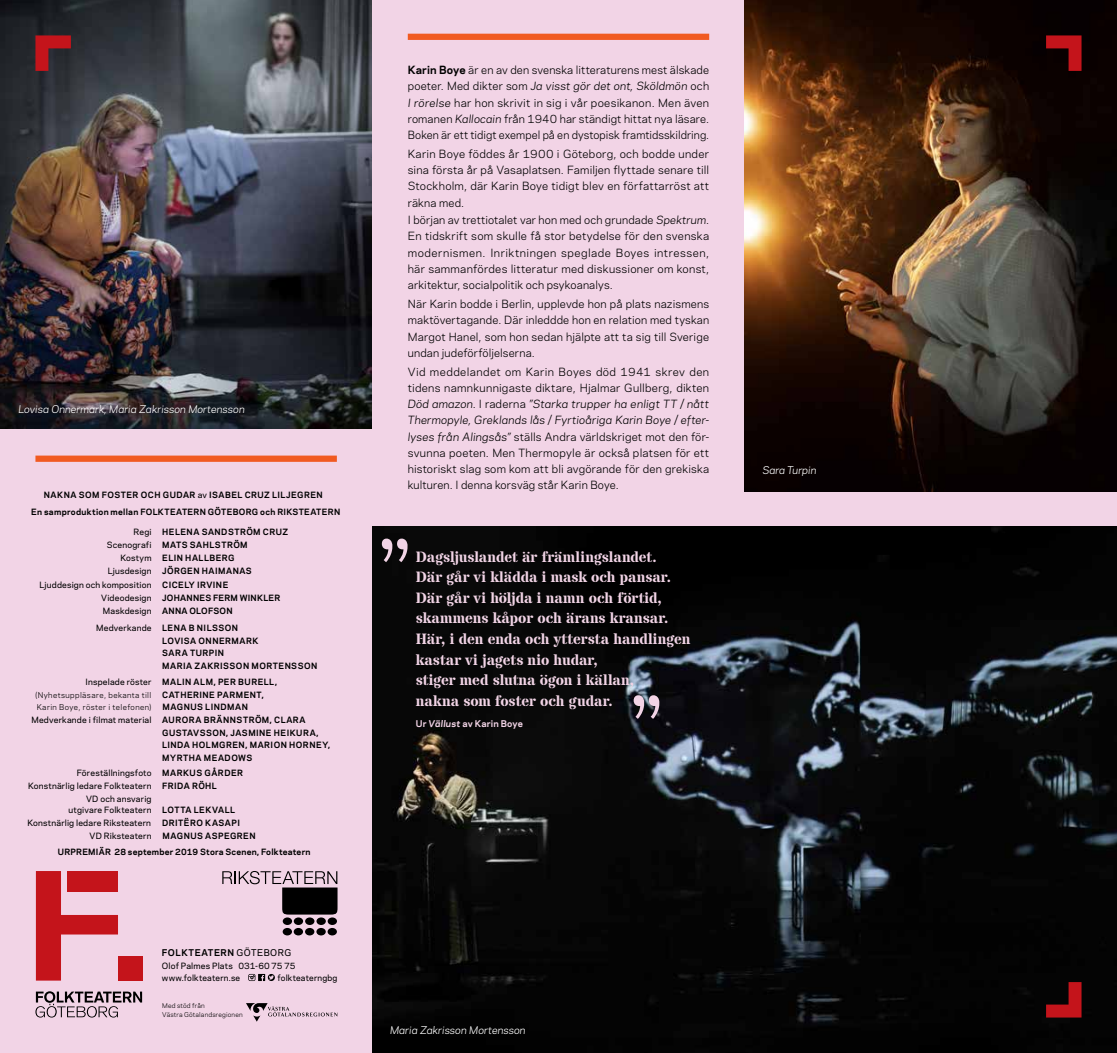
<style>
.page{position:relative;width:1117px;height:1053px;background:#fff}
.page>*{position:absolute;margin:0;border:0;box-sizing:border-box;transform-origin:0 0}
.t1{font:82.5px "Stardos Stencil";color:#f2d4e6;scale:.9 1}
.t2{font:700 15px/20.6px "Stardos Stencil";color:#f2d4e6}
.t3{font:10.62px/16.2px "Galaxie Polaris";letter-spacing:.01em;color:#000;text-align:justify}
.t4{font:italic 10px "Galaxie Polaris";color:#fff}
.t5{font:700 8.75px "Galaxie Polaris";letter-spacing:.02em;color:#f2d4e6}
.t6{font:700 8.75px "Galaxie Polaris";letter-spacing:.06em;color:#000}
.t7{font:700 8.12px/17.5px "Galaxie Polaris";letter-spacing:.055em;color:#000}
.t8{font:500 8.12px/11.2px "Galaxie Polaris";letter-spacing:.025em;color:#000;text-align:right}
.t9{font:700 8.12px/16.2px "Galaxie Polaris";letter-spacing:.035em;color:#000}
.t10{font:700 8.12px "Galaxie Polaris";letter-spacing:.03em;color:#000}
.t11{font:7.5px/12.5px "Galaxie Polaris";letter-spacing:.055em;color:#000}
.t12{font:6.25px/8.8px "Galaxie Polaris";letter-spacing:.025em;color:#000}
.s1{font-weight:500}
.s2{font-weight:700;font-size:8.12px}
.s3{font-weight:700}
.s4{font-style:italic}
</style>
<div class="page">
<div style="left:0;top:0;width:1116px;height:1052px;background:#f2d4e6"></div>
<img style="left:744px;top:0;width:372px;height:491px">
<img style="left:0;top:0;width:372px;height:429px">
<img style="left:372px;top:526px;width:744px;height:526px">
<svg style="left:1045px;top:981px;width:36px;height:36px"></svg>
<svg style="left:248px;top:973px;width:27px;height:7px"></svg>
<svg style="left:246px;top:1003px;width:91px;height:18px"></svg>
<div style="left:118px;top:956px;width:24px;height:24px;background:#c4141b"></div>
<svg style="left:36px;top:871px;width:82px;height:109px"></svg>
<svg style="left:35px;top:991px;width:107px;height:26px"></svg>
<svg style="left:1045px;top:35px;width:36px;height:36px"></svg>
<svg style="left:222px;top:871px;width:115px;height:43px"></svg>
<div style="left:283px;top:917px;width:9px;height:7px;background:#000;border-radius:50%"></div>
<div style="left:294px;top:917px;width:9px;height:7px;background:#000;border-radius:50%"></div>
<div style="left:305px;top:917px;width:9px;height:7px;background:#000;border-radius:50%"></div>
<div style="left:316px;top:917px;width:10px;height:7px;background:#000;border-radius:50%"></div>
<svg style="left:282px;top:927px;width:10px;height:8px"></svg>
<svg style="left:293px;top:927px;width:10px;height:8px"></svg>
<div style="left:305px;top:927px;width:9px;height:8px;background:#000;border-radius:50%"></div>
<svg style="left:316px;top:927px;width:10px;height:8px"></svg>
<div style="left:327px;top:917px;width:10px;height:7px;background:#000;border-radius:50%"></div>
<svg style="left:327px;top:927px;width:10px;height:8px"></svg>
<div style="left:407px;top:34px;width:302px;height:6px;background:#f15a21"></div>
<div style="left:35px;top:455px;width:302px;height:7px;background:#f15a21"></div>
<svg style="left:35px;top:35px;width:36px;height:36px"></svg>
<p class="t4" style="left:19px;top:401px;width:227px">Lovisa Onnermark, Maria Zakrisson Mortensson</p>
<p class="t7" style="left:31px;top:485px;width:293px;text-indent:12px">NAKNA SOM FOSTER OCH GU DAR <span class="s1">av</span> ISABEL CRUZ LI LJEGREN<br>EN SAMPRODUKTION MELLAN FOLKTEATERN GÖTEBORG OCH RIK</p>
<p class="t7" style="left:292px;top:502px;width:49px">STEATERN</p>
<p class="t8" style="left:133px;top:526px;width:19px">Regi</p>
<p class="t7" style="left:162px;top:522px;width:127px">HELENA SANDSTRÖM CRUZ</p>
<p class="t8" style="left:107px;top:539px;width:46px">Scenografi</p>
<p class="t7" style="left:162px;top:535px;width:87px">MATS SAHLSTRÖM</p>
<p class="t8" style="left:120px;top:552px;width:33px">Kostym</p>
<p class="t7" style="left:162px;top:549px;width:74px">ELI N HALLBERG</p>
<p class="t8" style="left:108px;top:565px;width:45px">Ljusdesign</p>
<p class="t7" style="left:162px;top:562px;width:91px">JÖRGEN HAI MANAS</p>
<p class="t8" style="left:40px;top:578px;width:113px">Ljuddesign och komposition</p>
<p class="t7" style="left:162px;top:575px;width:68px">CICELY IRVINE</p>
<p class="t8" style="left:101px;top:591px;width:52px">Videodesign</p>
<p class="t10" style="left:162px;top:591px;width:120px">JOHANNES FERM WI NKLER</p>
<p class="t8" style="left:103px;top:605px;width:50px">Maskdesign</p>
<p class="t7" style="left:96px;top:602px;width:143px;line-height:16.9px;text-indent:66px">ANNA OLOFSON<br><span class="s1">Medverkande</span> LENA B NI LSSON</p>
<p class="t7" style="left:151px;top:631px;width:7px">L</p>
<p class="t7" style="left:167px;top:631px;width:91px">OVISA ONNERMARK</p>
<p class="t7" style="left:151px;top:644px;width:7px">S</p>
<p class="t7" style="left:168px;top:644px;width:57px">ARA TU RPIN</p>
<p class="t7" style="left:151px;top:657px;width:7px">M</p>
<p class="t7" style="left:170px;top:657px;width:149px">ARIA ZAKRISSON MORTENSSON</p>
<p class="t8" style="left:85px;top:676px;width:68px">Inspelade röster</p>
<p class="t7" style="left:162px;top:672px;width:116px">MALI N ALM, PER BURELL,</p>
<p class="t11" style="left:35px;top:688px;width:230px">(Nyhetsuppläsare, bekanta till <span class="s2">CATHERI NE PARMENT,<br></span>Karin Boye, röster i telefonen)</p>
<p class="t7" style="left:162px;top:697px;width:87px">MAGNUS LI NDMAN</p>
<p class="t8" style="left:31px;top:714px;width:122px">Medverkande i filmat material</p>
<p class="t7" style="left:162px;top:710px;width:145px">AU RORA BRÄNNSTRÖM, CLARA</p>
<p class="t7" style="left:151px;top:723px;width:7px">GU</p>
<p class="t7" style="left:176px;top:723px;width:117px">STAVSSON, JASMI NE HEIKU</p>
<p class="t7" style="left:303px;top:723px;width:17px">RA,</p>
<p class="t7" style="left:151px;top:735px;width:6px">LI</p>
<p class="t7" style="left:170px;top:735px;width:161px">NDA HOLMGREN, MARION HORNEY,</p>
<p class="t7" style="left:151px;top:748px;width:7px">M</p>
<p class="t7" style="left:170px;top:748px;width:84px">YRTHA MEADOWS</p>
<p class="t8" style="left:77px;top:767px;width:76px">Föreställningsfoto</p>
<p class="t7" style="left:162px;top:764px;width:82px">MARKUS GÅRDER</p>
<p class="t8" style="left:28px;top:779px;width:125px">Konstnärlig ledare Folkteatern</p>
<p class="t7" style="left:162px;top:776px;width:56px">FRIDA RÖHL</p>
<p class="t8" style="left:69px;top:792px;width:84px">VD och ansvarig utgivare Folkteatern</p>
<p class="t7" style="left:162px;top:800px;width:74px">LOTTA LEKVALL</p>
<p class="t8" style="left:27px;top:816px;width:125px">Konstnärlig ledare Riksteatern</p>
<p class="t7" style="left:162px;top:813px;width:78px">DRITËRO KASAPI</p>
<p class="t8" style="left:90px;top:829px;width:63px">VD Riksteatern</p>
<p class="t9" style="left:58px;top:827px;width:254px;text-indent:105px">MAGNUS ASPEGREN<br>URPREMIÄR 28 SEPTEMBER 2019 STORA SCENEN, FOLKTEATERN</p>
<p class="t6" style="left:162px;top:945px;width:123px">FOLKTEATERN <span class="s1">Göteborg</span></p>
<p class="t8" style="left:162px;top:958px;width:135px;line-height:12.5px;text-align:left">Olof Palmes Plats 031-60 75 75 www.folkteatern.se</p>
<p class="t8" style="left:277px;top:971px;width:61px">folkteaterngbg</p>
<p class="t12" style="left:162px;top:1000px;width:82px">Med stöd från<br>Västra Götalandsregionen</p>
<p class="t3" style="left:407px;top:61px;width:303px"><span class="s3">KARIN BOYE</span> är en av den svenska litteraturens mest älskade poeter. Med dikter som <span class="s4">Ja visst gör det ont, Sköldmön</span> och <span class="s4">I rörelse</span> har hon skrivit in sig i vår poesikanon. Men även romanen <span class="s4">Kallocain</span> från 1940 har ständigt hittat nya läsare.<br>Boken är ett tidigt exempel på en dystopisk framtidsskildring.</p>
<p class="t3" style="left:407px;top:145px;width:303px">Karin Boye föddes år 1900 i Göteborg, och bodde under sina första år på Vasaplatsen. Familjen flyttade senare till Stockholm, där Karin Boye tidigt blev en författarröst att räkna med.</p>
<p class="t3" style="left:407px;top:211px;width:303px">I början av trettiotalet var hon med och grundade <span class="s4">Spektrum</span>.<br>En tidskrift som skulle få stor betydelse för den svenska modernismen. Inriktningen speglade Boyes intressen, här sammanfördes litteratur med diskussioner om konst, arkitektur, socialpolitik och psykoanalys.</p>
<p class="t3" style="left:407px;top:295px;width:303px">När Karin bodde i Berlin, upplevde hon på plats nazismens maktövertagande. Där inleddde hon en relation med tyskan Margot Hanel, som hon sedan hjälpte att ta sig till Sverige undan judeförföljelserna.</p>
<p class="t3" style="left:407px;top:363px;width:303px">Vid meddelandet om Karin Boyes död 1941 skrev den tidens namnkunnigaste diktare, Hjalmar Gullberg, dikten <span class="s4">Död amazon</span>. I raderna <span class="s4">”Starka trupper ha enligt TT / nått Thermopyle, Greklands lås / Fyrtioåriga Karin Boye / efter&shy;lyses från Alingsås”</span> ställs Andra världskriget mot den för&shy;svunna poeten. Men Thermopyle är också platsen för ett historiskt slag som kom att bli avgörande för den grekiska kulturen. I denna korsväg står Karin Boye.</p>
<h1 class="t1" style="left:378px;top:517px;width:37px">”</h1>
<p class="t2" style="left:415px;top:547px;width:276px">Dagsljuslandet är främlingslandet.<br>Där går vi klädda i mask och pansar.<br>Där går vi höljda i namn och förtid, skammens kåpor och ärans kransar.<br>Här, i den enda och yttersta handlingen kastar vi jagets nio hudar,<br>stiger med slutna ögon i källan,<br>nakna som foster och gudar.</p>
<p class="t5" style="left:415px;top:716px;width:109px">UR <span class="s4">Vällust</span> AV KARIN BOYE</p>
<h1 class="t1" style="left:629px;top:674px;width:37px">”</h1>
<p class="t4" style="left:390px;top:1022px;width:137px">Maria Zakrisson Mortensson</p>
<p class="t4" style="left:762px;top:463px;width:56px">Sara Turpin</p>
</div>
